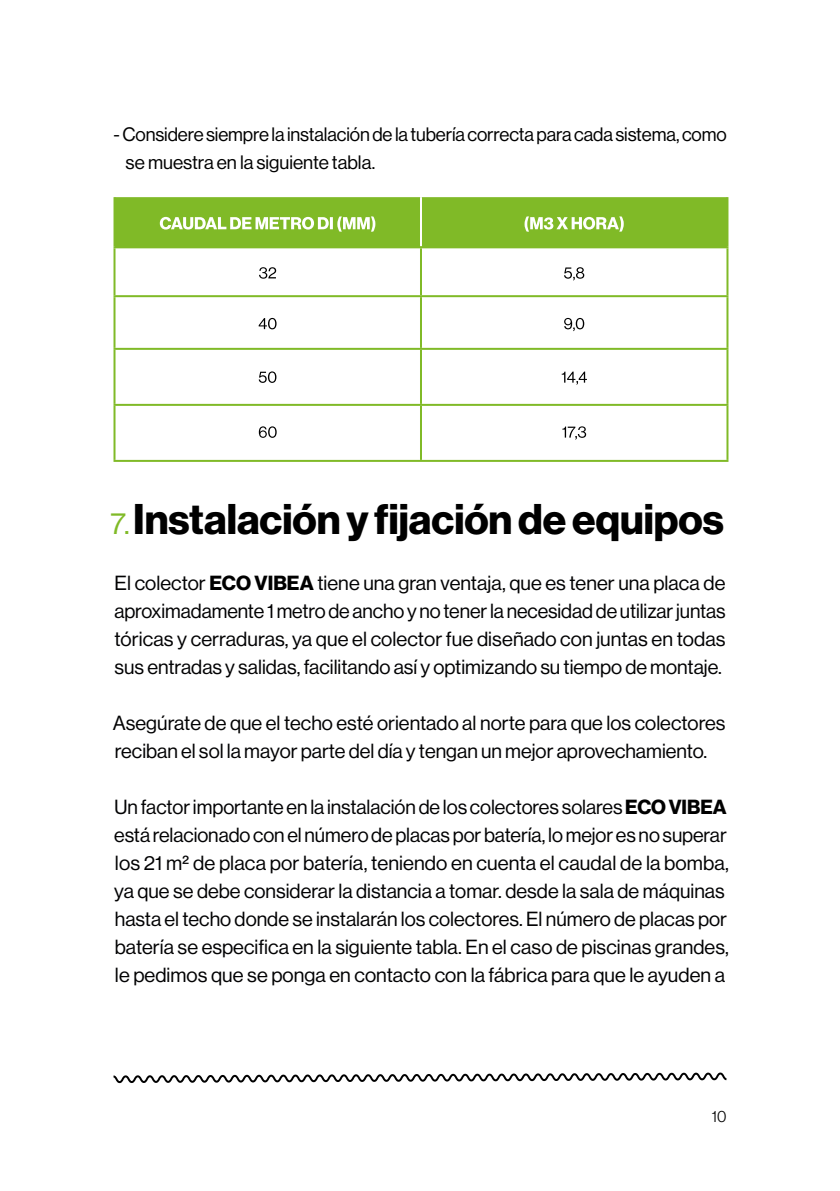
<style>
.page{position:relative;width:840px;height:1191px;background:#fff}
.page>*{position:absolute;margin:0;border:0;box-sizing:border-box;transform-origin:0 0}
.t1{font:42px "N Haas Grotesk DS Pro 75 Bd";color:#000}
.t2{font:20px/28px "N Haas Grotesk DS Pro 55 Rg";color:#020203}
.t3{font:19px/28px "N Haas Grotesk DS Pro 55 Rg";letter-spacing:-.005em;color:#000}
.t4{font:16px "N Haas Grotesk DS Pro 45 Lt";color:#000}
.s1{font-family:"N Haas Grotesk DS Pro 55 Rg";font-size:30px;color:#80ba27}
.s2{font-family:"N Haas Grotesk DS Pro 75 Bd";color:#000}
</style>
<div class="page">
<svg style="left:113px;top:1072px;width:614px;height:12px"></svg>
<hr style="left:113px;top:197px;width:2px;height:49px;background:#80ba27">
<hr style="left:726px;top:197px;width:2px;height:49px;background:#80ba27">
<hr style="left:113px;top:246px;width:308px;height:2px;background:#80ba27">
<hr style="left:421px;top:246px;width:307px;height:2px;background:#80ba27">
<hr style="left:113px;top:248px;width:2px;height:47px;background:#80ba27">
<hr style="left:420px;top:248px;width:2px;height:47px;background:#80ba27">
<hr style="left:726px;top:248px;width:2px;height:47px;background:#80ba27">
<hr style="left:113px;top:295px;width:308px;height:2px;background:#80ba27">
<hr style="left:113px;top:297px;width:2px;height:51px;background:#80ba27">
<hr style="left:421px;top:295px;width:307px;height:2px;background:#80ba27">
<hr style="left:420px;top:297px;width:2px;height:51px;background:#80ba27">
<hr style="left:726px;top:297px;width:2px;height:51px;background:#80ba27">
<hr style="left:113px;top:348px;width:308px;height:2px;background:#80ba27">
<hr style="left:113px;top:350px;width:2px;height:54px;background:#80ba27">
<hr style="left:421px;top:348px;width:307px;height:2px;background:#80ba27">
<hr style="left:420px;top:350px;width:2px;height:54px;background:#80ba27">
<hr style="left:726px;top:350px;width:2px;height:54px;background:#80ba27">
<hr style="left:113px;top:404px;width:308px;height:2px;background:#80ba27">
<hr style="left:113px;top:406px;width:2px;height:54px;background:#80ba27">
<hr style="left:421px;top:404px;width:307px;height:2px;background:#80ba27">
<hr style="left:420px;top:406px;width:2px;height:54px;background:#80ba27">
<hr style="left:726px;top:406px;width:2px;height:54px;background:#80ba27">
<hr style="left:113px;top:460px;width:308px;height:2px;background:#80ba27">
<hr style="left:421px;top:460px;width:307px;height:2px;background:#80ba27">
<svg style="left:562px;top:426px;width:24px;height:13px"></svg>
<svg style="left:259px;top:426px;width:17px;height:12px"></svg>
<svg style="left:561px;top:371px;width:25px;height:14px"></svg>
<svg style="left:258px;top:371px;width:18px;height:12px"></svg>
<svg style="left:564px;top:318px;width:20px;height:13px"></svg>
<svg style="left:258px;top:318px;width:18px;height:11px"></svg>
<svg style="left:564px;top:267px;width:20px;height:13px"></svg>
<svg style="left:259px;top:267px;width:17px;height:12px"></svg>
<svg style="left:114px;top:197px;width:613px;height:50px;background:#89bf37"></svg>
<p class="t3" style="left:125px;top:121px;width:602px;text-indent:-12px">- Considere siempre la instalación de la tubería correcta para cada sistema, como se muestra en la siguiente tabla.</p>
<h1 class="t1" style="left:110px;top:494px;width:614px"><span class="s1">7.</span>Instalación y fijación de equipos</h1>
<p class="t2" style="left:114px;top:569px;width:612px;text-align:justify">El colector <span class="s2">ECO VIBEA</span> tiene una gran ventaja, que es tener una placa de aproximadamente 1 metro de ancho y no tener la necesidad de utilizar juntas tóricas y cerraduras, ya que el colector fue diseñado con juntas en todas sus entradas y salidas, facilitando así y optimizando su tiempo de montaje.</p>
<p class="t2" style="left:113px;top:709px;width:613px">Asegúrate de que el techo esté orientado al norte para que los colectores reciban el sol la mayor parte del día y tengan un mejor aprovechamiento.</p>
<p class="t2" style="left:114px;top:793px;width:616px">Un factor importante en la instalación de los colectores solares <span class="s2">ECO VIBEA </span>está relacionado con el número de placas por batería, lo mejor es no superar los 21 m² de placa por batería, teniendo en cuenta el caudal de la bomba, ya que se debe considerar la distancia a tomar. desde la sala de máquinas hasta el techo donde se instalarán los colectores. El número de placas por batería se especifica en la siguiente tabla. En el caso de piscinas grandes, le pedimos que se ponga en contacto con la fábrica para que le ayuden a</p>
<p class="t4" style="left:711px;top:1107px;width:16px">10</p>
</div>
